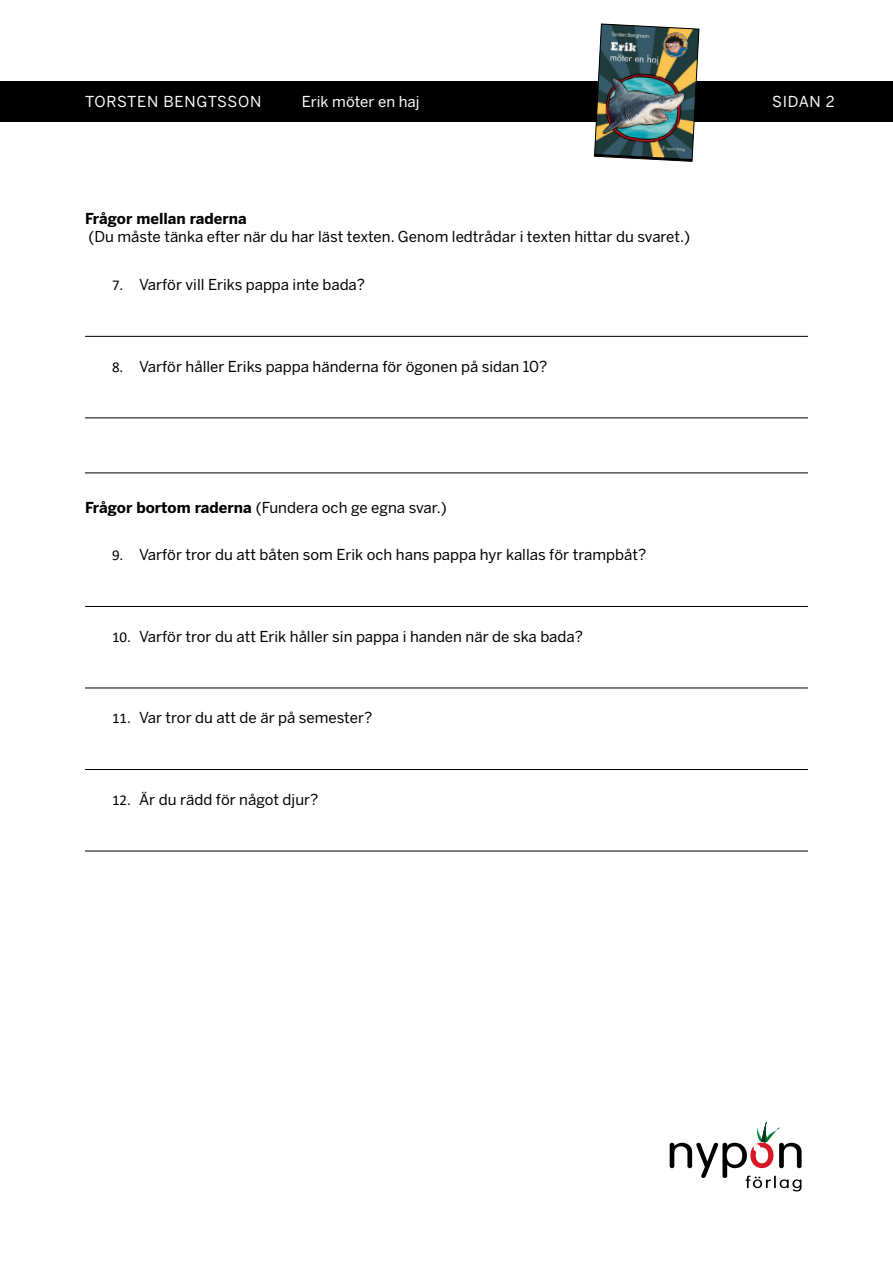
<style>
.page{position:relative;width:893px;height:1263px;background:#fff}
.page>*{position:absolute;margin:0;border:0;box-sizing:border-box;transform-origin:0 0}
.t1{font:15px "Benton Sans";color:#000}
.t2{font:15px "Benton Sans";letter-spacing:.015em;color:#fff}
.t3{font:700 15px "Benton Sans";color:#000}
.t4{font:15px "Benton Sans";letter-spacing:.045em;color:#fff}
.s1{font-family:"Calibri"}
.s2{font-weight:700}
</style>
<div class="page">
<div style="left:0;top:81px;width:893px;height:40px;background:#000"></div>
<svg style="left:670px;top:1121px;width:132px;height:70px"></svg>
<img style="left:594px;top:23px;width:105px;height:139px">
<hr style="left:85px;top:336px;width:723px;height:1px;background:#000">
<hr style="left:85px;top:417px;width:723px;height:1px;background:#000">
<hr style="left:85px;top:472px;width:723px;height:1px;background:#000">
<hr style="left:85px;top:606px;width:723px;height:1px;background:#000">
<hr style="left:85px;top:688px;width:723px;height:1px;background:#000">
<hr style="left:85px;top:769px;width:723px;height:1px;background:#000">
<hr style="left:85px;top:851px;width:723px;height:1px;background:#000">
<p class="t4" style="left:85px;top:93px;width:178px">TORSTEN BENGTSSON</p>
<p class="t2" style="left:302px;top:93px;width:119px">Erik möter en haj</p>
<p class="t2" style="left:772px;top:93px;width:64px">SIDAN 2</p>
<p class="t3" style="left:85px;top:210px;width:163px">Frågor mellan raderna</p>
<p class="t1" style="left:89px;top:228px;width:603px">(Du måste tänka efter när du har läst texten. Genom ledtrådar i texten hittar du svaret.)</p>
<p class="t1" style="left:112px;top:276px;width:255px"><span class="s1">7.</span> Varför vill Eriks pappa inte bada?</p>
<p class="t1" style="left:112px;top:358px;width:437px"><span class="s1">8.</span> Varför håller Eriks pappa händerna för ögonen på sidan 10?</p>
<p class="t1" style="left:85px;top:498px;width:363px"><span class="s2">Frågor bortom raderna</span> (Fundera och ge egna svar.)</p>
<p class="t1" style="left:112px;top:546px;width:536px"><span class="s1">9.</span> Varför tror du att båten som Erik och hans pappa hyr kallas för trampbåt?</p>
<p class="t1" style="left:112px;top:628px;width:472px"><span class="s1">10.</span> Varför tror du att Erik håller sin pappa i handen när de ska bada?</p>
<p class="t1" style="left:112px;top:709px;width:262px"><span class="s1">11.</span> Var tror du att de är på semester?</p>
<p class="t1" style="left:112px;top:791px;width:208px"><span class="s1">12.</span> Är du rädd för något djur?</p>
</div>
